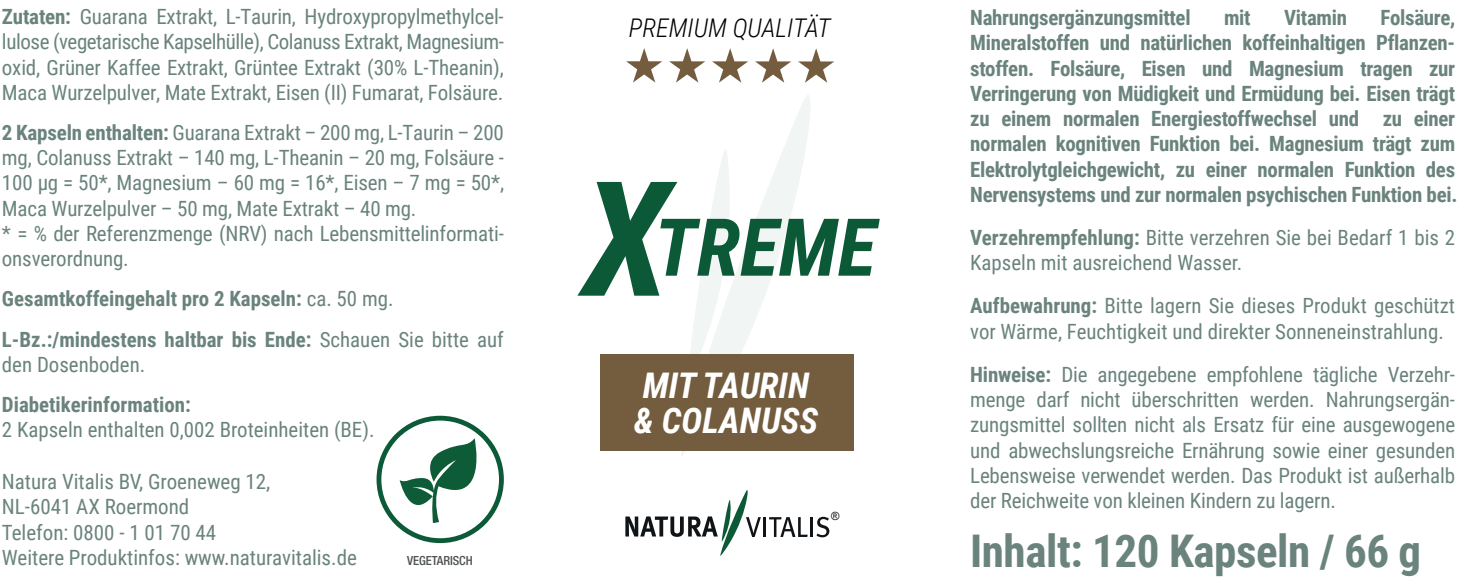
<style>
.page{position:relative;width:1462px;height:584px;background:#fff}
.page>*{position:absolute;margin:0;border:0;box-sizing:border-box;transform-origin:0 0}
.t1{font:italic 700 79.8px "Roboto Condensed";color:#0b5936}
.t2{font:700 45px "Roboto Condensed";letter-spacing:-.01em;color:#6a837d}
.t3{font:italic 700 35.4px/35.4px "Roboto Condensed";color:#fff}
.t4{font:italic 300 25.8px "Roboto Condensed";color:#000001}
.t5{font:21px/25.2px "Roboto Condensed";letter-spacing:-.01em;color:#6a837d}
.t6{font:700 21px/25.2px "Roboto Condensed";letter-spacing:-.015em;color:#6a837d}
.t7{font:500 condensed 12.6px "Helvetica Neue";letter-spacing:-.005em;color:#4f5252}
.t8{font:11.4px "Arial";color:#111416}
.s1{font-weight:700}
.s2{font-weight:400}
.s3{font-size:159.9px}
</style>
<div class="page">
<svg style="left:681px;top:95px;width:129px;height:361px"></svg>
<svg style="left:688px;top:149px;width:41px;height:205px"></svg>
<hr style="left:763px;top:517px;width:3px;height:20px;background:#111416">
<svg style="left:769px;top:517px;width:38px;height:20px"></svg>
<hr style="left:810px;top:517px;width:3px;height:20px;background:#111416">
<svg style="left:816px;top:516px;width:13px;height:21px"></svg>
<svg style="left:625px;top:490px;width:135px;height:66px"></svg>
<svg style="left:376px;top:415px;width:128px;height:128px"></svg>
<svg style="left:626px;top:48px;width:36px;height:35px"></svg>
<svg style="left:669px;top:48px;width:36px;height:35px"></svg>
<svg style="left:712px;top:48px;width:36px;height:35px"></svg>
<svg style="left:755px;top:48px;width:36px;height:35px"></svg>
<svg style="left:798px;top:48px;width:36px;height:35px"></svg>
<div style="left:600px;top:354px;width:253px;height:97px;background:#745d3f"></div>
<p class="t5" style="left:2px;top:3px;width:503px;text-align:justify"><span class="s1">Zutaten:</span> Guarana Extrakt, L-Taurin, Hydroxypropylmethylcel&shy;lulose (vegetarische Kapselhülle), Colanuss Extrakt, Magnesium&shy;oxid, Grüner Kaffee Extrakt, Grüntee Extrakt (30% L-Theanin), Maca Wurzelpulver, Mate Extrakt, Eisen (II) Fumarat, Folsäure.</p>
<p class="t5" style="left:2px;top:119px;width:503px"><span class="s1">2 Kapseln enthalten:</span> Guarana Extrakt – 200 mg, L-Taurin – 200 mg, Colanuss Extrakt – 140 mg, L-Theanin – 20 mg, Folsäure - 100 µg = 50*, Magnesium – 60 mg = 16*, Eisen – 7 mg = 50*, Maca Wurzelpulver – 50 mg, Mate Extrakt – 40 mg.<br>* = % der Referenzmenge (NRV) nach Lebensmittelinformati&shy;onsverordnung.</p>
<p class="t6" style="left:2px;top:278px;width:503px;line-height:40.2px">Gesamtkoffeingehalt pro 2 Kapseln: <span class="s2">ca. 50 mg.<br></span>L-Bz.:/mindestens haltbar bis Ende: <span class="s2">Schauen Sie bitte auf</span></p>
<p class="t5" style="left:2px;top:351px;width:145px">den Dosenboden.</p>
<p class="t6" style="left:2px;top:391px;width:190px">Diabetikerinformation:</p>
<p class="t5" style="left:2px;top:416px;width:374px">2 Kapseln enthalten 0,002 Broteinheiten (BE).</p>
<p class="t5" style="left:2px;top:468px;width:356px">Natura Vitalis BV, Groeneweg 12,<br>NL-6041 AX Roermond<br>Telefon: 0800 - 1 01 70 44<br>Weitere Produktinfos: www.naturavitalis.de</p>
<p class="t7" style="left:407px;top:552px;width:67px">VEGETARISCH</p>
<p class="t4" style="left:628px;top:9px;width:203px">PREMIUM QUALITÄT</p>
<h1 class="t1" style="left:582px;top:191px;width:295px"><span class="s3">X</span>TREME</h1>
<h3 class="t3" style="left:633px;top:366px;width:186px">MIT TAURIN &amp; COLANUSS</h3>
<p class="t8" style="left:831px;top:509px;width:10px">®</p>
<p class="t6" style="left:970px;top:4px;width:489px;text-align:justify;text-indent:410px">Folsäure, Mineralstoffen und natürlichen koffeinhaltigen Pflanzen&shy;stoffen. Folsäure, Eisen und Magnesium tragen zur Verringerung von Müdigkeit und Ermüdung bei. Eisen trägt zu einem normalen Energiestoffwechsel und zu einer normalen kognitiven Funktion bei. Magnesium trägt zum Elektrolytgleichgewicht, zu einer normalen Funktion des Nervensystems und zur normalen psychischen Funktion bei.</p>
<p class="t5" style="left:970px;top:224px;width:486px"><span class="s1">Verzehrempfehlung:</span> Bitte verzehren Sie bei Bedarf 1 bis 2<br>Kapseln mit ausreichend Wasser.</p>
<p class="t5" style="left:970px;top:292px;width:486px"><span class="s1">Aufbewahrung:</span> Bitte lagern Sie dieses Produkt geschützt vor Wärme, Feuchtigkeit und direkter Sonneneinstrahlung.</p>
<p class="t5" style="left:970px;top:361px;width:486px;text-align:justify"><span class="s1">Hinweise:</span> Die angegebene empfohlene tägliche Verzehr&shy;menge darf nicht überschritten werden. Nahrungsergän&shy;zungsmittel sollten nicht als Ersatz für eine ausgewogene und abwechslungsreiche Ernährung sowie einer gesunden Lebensweise verwendet werden. Das Produkt ist außerhalb der Reichweite von kleinen Kindern zu lagern.</p>
<p class="t6" style="left:970px;top:4px;width:222px">Nahrungsergänzungsmittel</p>
<p class="t6" style="left:1223px;top:4px;width:28px">mit</p>
<p class="t6" style="left:1283px;top:4px;width:64px">Vitamin</p>
<h2 class="t2" style="left:970px;top:519px;width:452px">Inhalt: 120 Kapseln / 66 g</h2>
</div>
